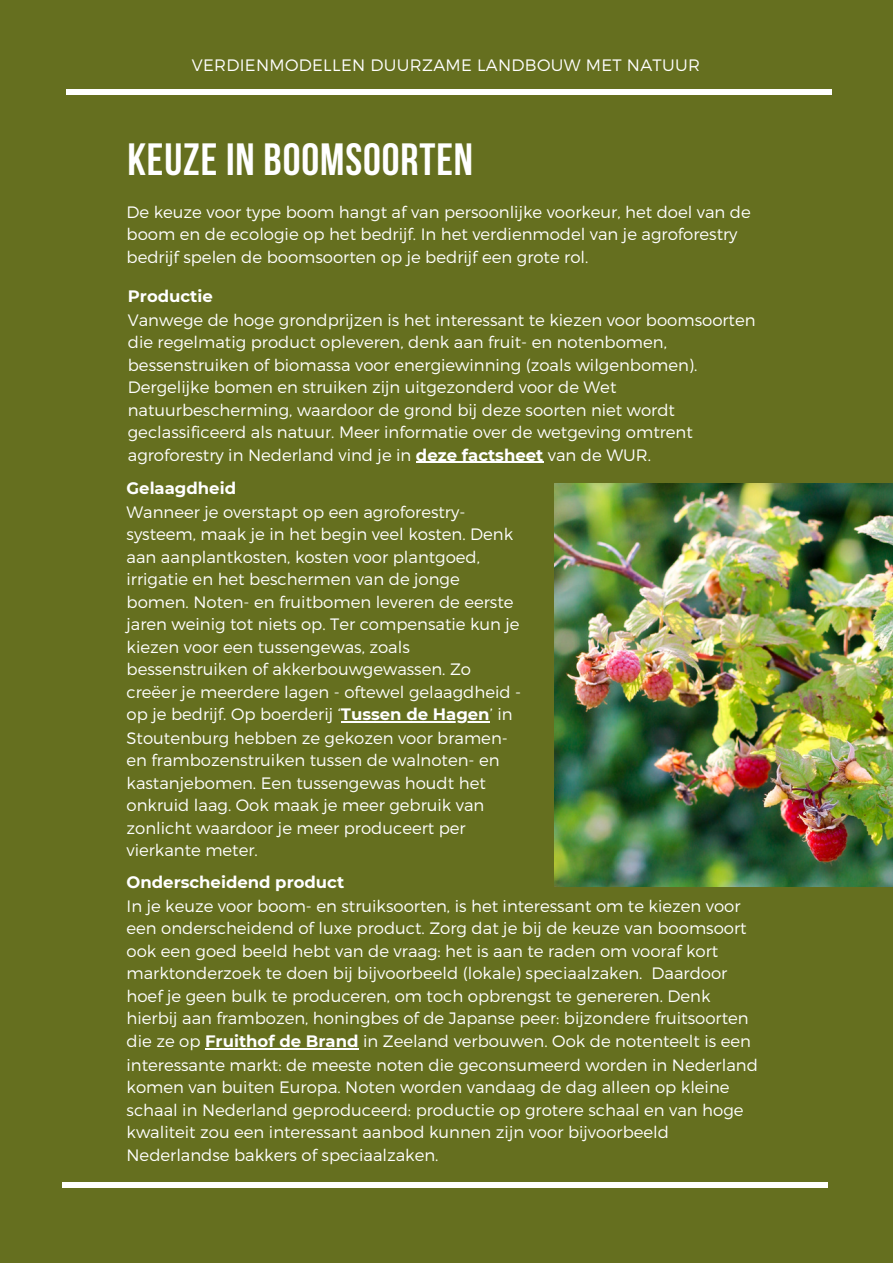
<style>
.page{position:relative;width:893px;height:1264px;background:#fff}
.page>*{position:absolute;margin:0;border:0;box-sizing:border-box;transform-origin:0 0}
.t1{font:700 45px "Bebas Neue";letter-spacing:.02em;color:#fff}
.t2{font:300 16.5px/22.5px "Montserrat";color:#fff}
.t3{font:700 16.5px "Montserrat";color:#fff}
.t4{font:300 16.5px "Montserrat";letter-spacing:.02em;color:#fff}
.s1{font-weight:700}
</style>
<div class="page">
<div style="left:0;top:0;width:892px;height:1262px;background:#656f1f"></div>
<img style="left:554px;top:483px;width:338px;height:403px">
<hr style="left:416px;top:461px;width:127px;height:2px;background:#fff">
<hr style="left:341px;top:721px;width:148px;height:1px;background:#fff">
<hr style="left:205px;top:1048px;width:153px;height:1px;background:#fff">
<div style="left:66px;top:89px;width:765px;height:6px;background:#fff"></div>
<div style="left:62px;top:1181px;width:765px;height:6px;background:#fff"></div>
<p class="t4" style="left:192px;top:54px;width:509px">VERDIENMODELLEN DUURZAME LANDBOUW MET NATUUR</p>
<h1 class="t1" style="left:127px;top:141px;width:347px">KEUZE IN BOOMSOORTEN</h1>
<p class="t2" style="left:126px;top:199px;width:625px">De keuze voor type boom hangt af van persoonlijke voorkeur, het doel van de boom en de ecologie op het bedrijf. In het verdienmodel van je agroforestry bedrijf spelen de boomsoorten op je bedrijf een grote rol.</p>
<p class="t3" style="left:128px;top:286px;width:86px">Productie</p>
<p class="t2" style="left:128px;top:307px;width:629px">Vanwege de hoge grondprijzen is het interessant te kiezen voor boomsoorten die regelmatig product opleveren, denk aan fruit- en notenbomen, bessenstruiken of biomassa voor energiewinning (zoals wilgenbomen).<br>Dergelijke bomen en struiken zijn uitgezonderd voor de Wet natuurbescherming, waardoor de grond bij deze soorten niet wordt geclassificeerd als natuur. Meer informatie over de wetgeving omtrent agroforestry in Nederland vind je in <span class="s1">deze factsheet</span> van de WUR.</p>
<p class="t3" style="left:126px;top:478px;width:111px">Gelaagdheid</p>
<p class="t2" style="left:126px;top:499px;width:396px">Wanneer je overstapt op een agroforestry&shy;systeem, maak je in het begin veel kosten. Denk aan aanplantkosten, kosten voor plantgoed, irrigatie en het beschermen van de jonge bomen. Noten- en fruitbomen leveren de eerste jaren weinig tot niets op. Ter compensatie kun je kiezen voor een tussengewas, zoals bessenstruiken of akkerbouwgewassen. Zo creëer je meerdere lagen - oftewel gelaagdheid - op je bedrijf. Op boerderij ‘<span class="s1">Tussen de Hagen</span>’ in Stoutenburg hebben ze gekozen voor bramen&shy;en frambozenstruiken tussen de walnoten- en kastanjebomen. Een tussengewas houdt het onkruid laag. Ook maak je meer gebruik van zonlicht waardoor je meer produceert per vierkante meter.</p>
<p class="t3" style="left:126px;top:872px;width:219px">Onderscheidend product</p>
<p class="t2" style="left:126px;top:894px;width:632px">In je keuze voor boom- en struiksoorten, is het interessant om te kiezen voor een onderscheidend of luxe product. Zorg dat je bij de keuze van boomsoort ook een goed beeld hebt van de vraag: het is aan te raden om vooraf kort marktonderzoek te doen bij bijvoorbeeld (lokale) speciaalzaken. Daardoor hoef je geen bulk te produceren, om toch opbrengst te genereren. Denk hierbij aan frambozen, honingbes of de Japanse peer: bijzondere fruitsoorten die ze op <span class="s1">Fruithof de Brand</span> in Zeeland verbouwen. Ook de notenteelt is een interessante markt: de meeste noten die geconsumeerd worden in Nederland komen van buiten Europa. Noten worden vandaag de dag alleen op kleine schaal in Nederland geproduceerd: productie op grotere schaal en van hoge kwaliteit zou een interessant aanbod kunnen zijn voor bijvoorbeeld Nederlandse bakkers of speciaalzaken.</p>
</div>
